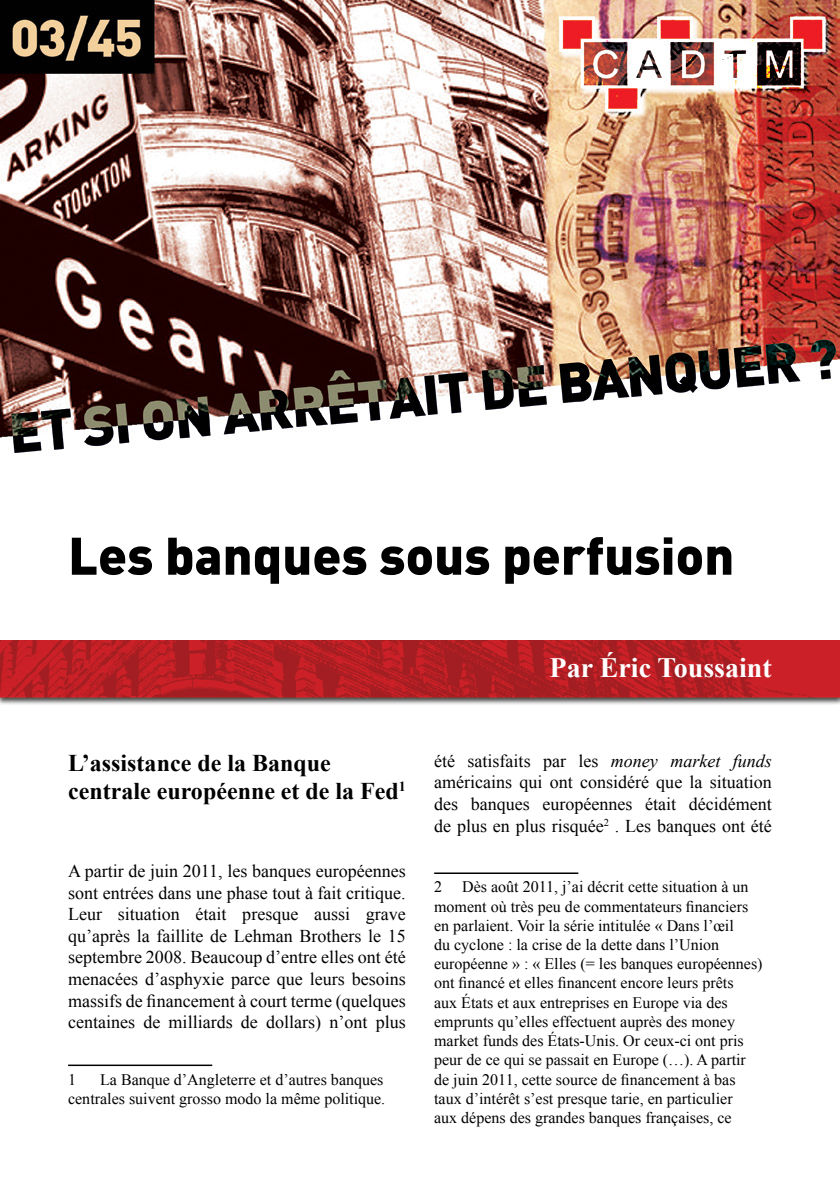
<style>
.page{position:relative;width:840px;height:1191px;background:#fff}
.page>*{position:absolute;margin:0;border:0;box-sizing:border-box;transform-origin:0 0}
.t1{font:900 52px "DIN";color:#000}
.t2{font:700 28px "Times New Roman";color:#fff}
.t3{font:700 24px/28.8px "Times New Roman";color:#000}
.t4{font:18px/21.6px "Times New Roman";color:#000;text-align:justify}
.t5{font:16px/19.2px "Times New Roman";color:#000;text-align:right}
.s1{font-style:italic}
</style>
<div class="page">
<img style="left:0;top:0;width:839px;height:1067px">
<hr style="left:68px;top:1064px;width:144px;height:2px;background:#000">
<hr style="left:434px;top:872px;width:144px;height:2px;background:#000">
<img style="left:0;top:640px;width:839px;height:66px">
<h1 class="t1" style="left:68px;top:521px;width:667px">Les banques sous perfusion</h1>
<h2 class="t2" style="left:549px;top:648px;width:223px">Par Éric Toussaint</h2>
<h3 class="t3" style="left:68px;top:747px;width:339px">L’assistance de la Banque centrale européenne et de la Fed<sup>1</sup></h3>
<p class="t4" style="left:68px;top:860px;width:339px">A partir de juin 2011, les banques européennes sont entrées dans une phase tout à fait critique.<br>Leur situation était presque aussi grave qu’après la faillite de Lehman Brothers le 15 septembre 2008. Beaucoup d’entre elles ont été menacées d’asphyxie parce que leurs besoins massifs de financement à court terme (quelques centaines de milliards de dollars) n’ont plus</p>
<p class="t5" style="left:68px;top:1069px;width:318px">La Banque d’Angleterre et d’autres banques centrales suivent grosso modo la même politique.</p>
<p class="t5" style="left:68px;top:1069px;width:9px">1</p>
<p class="t4" style="left:434px;top:749px;width:339px">été satisfaits par les <span class="s1">money market funds </span>américains qui ont considéré que la situation des banques européennes était décidément de plus en plus risquée<sup>2</sup> . Les banques ont été</p>
<p class="t5" style="left:434px;top:877px;width:330px;text-align:left;text-indent:28px">Dès août 2011, j’ai décrit cette situation à un moment où très peu de commentateurs financiers en parlaient. Voir la série intitulée « Dans l’œil<br>du cyclone : la crise de la dette dans l’Union européenne » : « Elles (= les banques européennes) ont financé et elles financent encore leurs prêts<br>aux États et aux entreprises en Europe via des emprunts qu’elles effectuent auprès des money market funds des États-Unis. Or ceux-ci ont pris peur de ce qui se passait en Europe (…). A partir de juin 2011, cette source de financement à bas taux d’intérêt s’est presque tarie, en particulier<br>aux dépens des grandes banques françaises, ce</p>
<p class="t5" style="left:434px;top:877px;width:9px">2</p>
</div>
